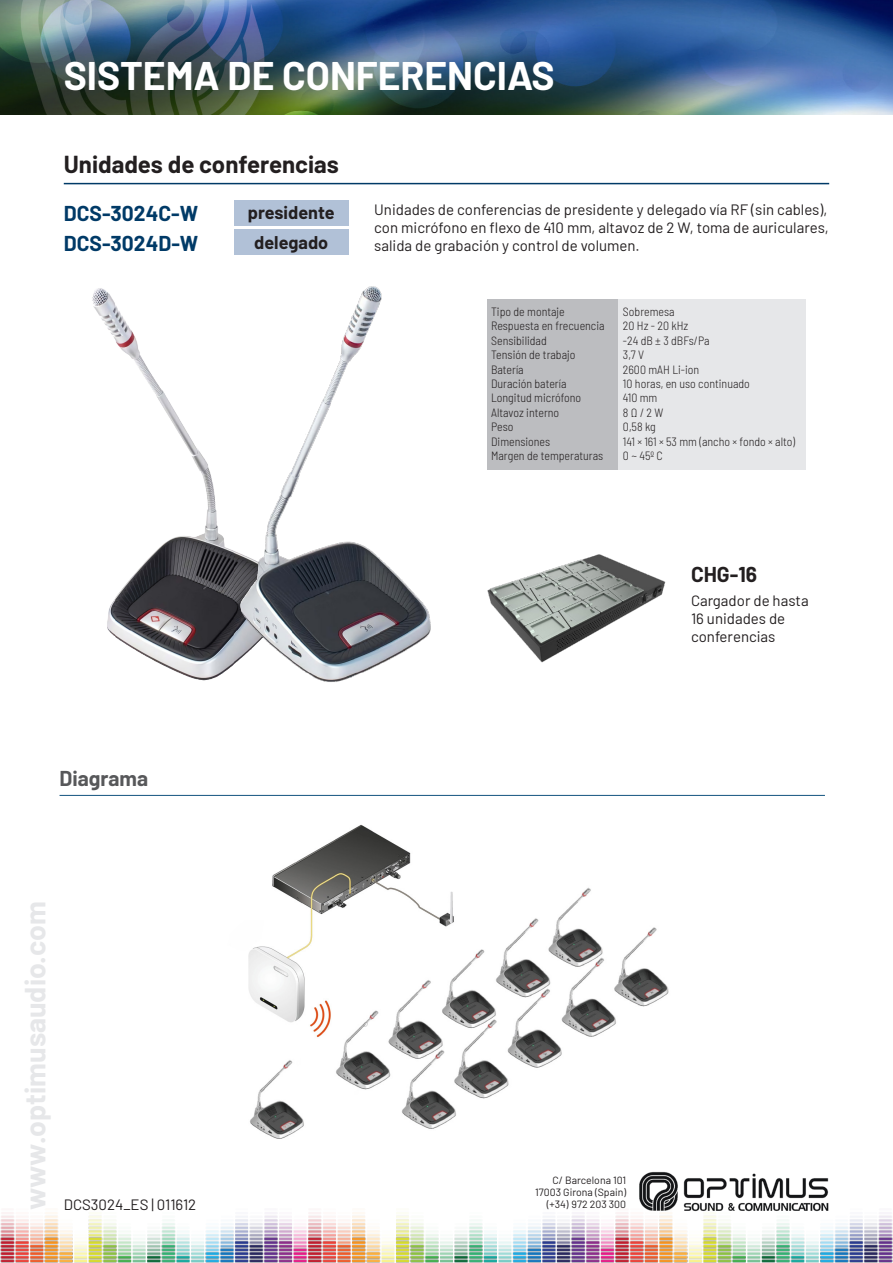
<style>
.page{position:relative;width:893px;height:1263px;background:#fff}
.page>*{position:absolute;margin:0;border:0;box-sizing:border-box;transform-origin:0 0}
.TITULAR1{font:700 39px "Barlow";color:#fff}
.INFOPIE{font:700 28.5px "Barlow";color:#e6e7e9}
.TITULAR2{font:700 24px "Barlow";color:#231f20}
.MODELO{font:700 21px "Barlow";color:#003a67}
.TUTULAR3{font:700 21px "Barlow";color:#57585a}
.TUTULAR3-2{font:700 21px "Barlow";color:#231f20}
.CUADRODATOS{font:700 18px "Barlow";color:#231f20}
.DESCRIPCIÓN{font:15px/18px "Barlow";color:#231f20;text-align:justify}
.INFOPIE-2{font:15px "Barlow";color:#231f20}
.TABLA{font:300 semi-condensed 12px "Barlow";color:#231f20}
.INFOPIE-3{font:10.5px "Barlow";color:#231f20}
</style>
<div class="page">
<img style="left:0;top:0;width:893px;height:115px">
<img style="left:0;top:1212px;width:893px;height:51px">
<img style="left:639px;top:1172px;width:190px;height:40px">
<hr style="left:64px;top:183px;width:765px;height:1px;background:#003a67">
<div style="left:487px;top:300px;width:132px;height:170px;background:#bcbdc0"></div>
<div style="left:619px;top:300px;width:187px;height:170px;background:#e6e7e9"></div>
<img style="left:248px;top:824px;width:421px;height:315px">
<div style="left:234px;top:200px;width:115px;height:25px;background:#b1c1d7"></div>
<div style="left:234px;top:230px;width:115px;height:25px;background:#b1c1d7"></div>
<img style="left:92px;top:288px;width:142px;height:393px">
<img style="left:234px;top:286px;width:197px;height:396px">
<img style="left:487px;top:554px;width:179px;height:109px">
<hr style="left:60px;top:795px;width:765px;height:1px;background:#12537f">
<p class="TITULAR1" style="left:64px;top:47px;width:493px">SISTEMA DE CONFERENCIAS</p>
<p class="TITULAR2" style="left:64px;top:146px;width:277px">Unidades de conferencias</p>
<p class="MODELO" style="left:64px;top:198px;width:136px">DCS-3024C-W</p>
<p class="CUADRODATOS" style="left:248px;top:200px;width:88px">presidente</p>
<p class="MODELO" style="left:64px;top:228px;width:136px">DCS-3024D-W</p>
<p class="CUADRODATOS" style="left:254px;top:229px;width:75px">delegado</p>
<p class="DESCRIPCIÓN" style="left:374px;top:199px;width:456px">Unidades de conferencias de presidente y delegado vía RF (sin cables), con micrófono en flexo de 410 mm, altavoz de 2 W, toma de auriculares, salida de grabación y control de volumen.</p>
<p class="TABLA" style="left:491px;top:303px;width:75px">Tipo de montaje</p>
<p class="TABLA" style="left:491px;top:317px;width:115px">Respuesta en frecuencia</p>
<p class="TABLA" style="left:491px;top:332px;width:57px">Sensibilidad</p>
<p class="TABLA" style="left:491px;top:346px;width:86px">Tensión de trabajo</p>
<p class="TABLA" style="left:491px;top:361px;width:34px">Batería</p>
<p class="TABLA" style="left:491px;top:375px;width:77px">Duración batería</p>
<p class="TABLA" style="left:491px;top:389px;width:92px">Longitud micrófono</p>
<p class="TABLA" style="left:491px;top:404px;width:70px">Altavoz interno</p>
<p class="TABLA" style="left:491px;top:418px;width:24px">Peso</p>
<p class="TABLA" style="left:491px;top:433px;width:61px">Dimensiones</p>
<p class="TABLA" style="left:491px;top:447px;width:114px">Margen de temperaturas</p>
<p class="TABLA" style="left:623px;top:303px;width:53px">Sobremesa</p>
<p class="TABLA" style="left:623px;top:317px;width:67px">20 Hz - 20 kHz</p>
<p class="TABLA" style="left:623px;top:332px;width:88px">-24 dB ± 3 dBFs/Pa</p>
<p class="TABLA" style="left:623px;top:346px;width:23px">3,7 V</p>
<p class="TABLA" style="left:623px;top:361px;width:78px">2600 mAH Li-ion</p>
<p class="TABLA" style="left:623px;top:375px;width:128px">10 horas, en uso continuado</p>
<p class="TABLA" style="left:623px;top:389px;width:36px">410 mm</p>
<p class="TABLA" style="left:623px;top:404px;width:42px">8 Ω / 2 W</p>
<p class="TABLA" style="left:623px;top:418px;width:34px">0,58 kg</p>
<p class="TABLA" style="left:623px;top:433px;width:174px">141 × 161 × 53 mm (ancho × fondo × alto)</p>
<p class="TABLA" style="left:623px;top:447px;width:41px">0 ~ 45º C</p>
<p class="TUTULAR3-2" style="left:691px;top:559px;width:68px">CHG-16</p>
<p class="DESCRIPCIÓN" style="left:691px;top:590px;width:119px;text-align:left">Cargador de hasta<br>16 unidades de conferencias</p>
<p class="TUTULAR3" style="left:60px;top:763px;width:90px">Diagrama</p>
<p class="INFOPIE" style="left:14px;top:1210px;width:310px;rotate:-90deg">www.optimusaudio.com</p>
<p class="INFOPIE-2" style="left:64px;top:1194px;width:134px">DCS3024_ES | 011612</p>
<p class="INFOPIE-3" style="left:552px;top:1173px;width:75px">C/ Barcelona 101</p>
<p class="INFOPIE-3" style="left:535px;top:1185px;width:92px">17003 Girona (Spain)</p>
<p class="INFOPIE-3" style="left:547px;top:1197px;width:81px">(+34) 972 203 300</p>
</div>
